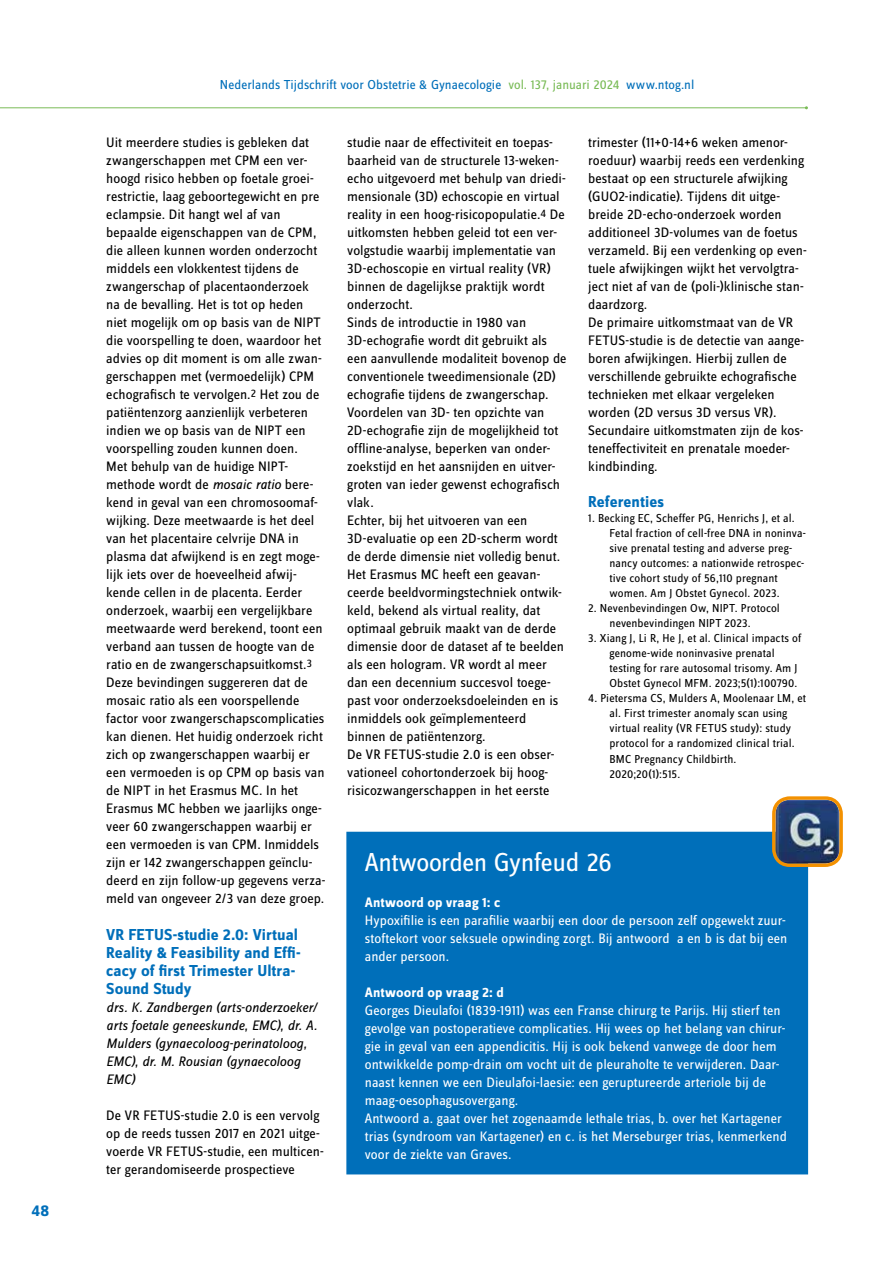
<style>
.page{position:relative;width:893px;height:1263px;background:#fff}
.page>*{position:absolute;margin:0;border:0;box-sizing:border-box;transform-origin:0 0}
.t1{font:27px "Zine Sans Dis";letter-spacing:-.015em;color:#fff}
.t2{font:700 16.5px/18px "Zine Sans Dis";letter-spacing:.005em;color:#006fba}
.t3{font:14.25px/18px "Zine Sans Dis";color:#000}
.t4{font:14.25px/18px "Zine Sans Dis";color:#fff;text-align:justify}
.t5{font:italic 14.25px/18px "Zine Sans Dis";letter-spacing:-.005em;color:#000}
.t6{font:700 14.25px "Zine Sans Dis";letter-spacing:.01em;color:#fff}
.t7{font:13.5px "Zine Sans Dis";color:#006fba}
.t8{font:12px/15px "Zine Sans Dis";letter-spacing:.005em;color:#000}
.s1{color:#7abb57}
.s2{font-style:italic}
</style>
<div class="page">
<hr style="left:0;top:107px;width:806px;height:1px;background:#7abb57">
<div style="left:347px;top:832px;width:460px;height:342px;background:#006fba"></div>
<div style="left:346px;top:832px;width:462px;height:342px;border:2px solid #006fba"></div>
<img style="left:776px;top:800px;width:63px;height:63px">
<div style="left:772px;top:796px;width:71px;height:71px;border:3px solid #f39100;border-radius:16px"></div>
<p class="t2" style="left:32px;top:1202px;width:19px">48</p>
<p class="t7" style="left:220px;top:78px;width:476px">Nederlands Tijdschrift voor Obstetrie &amp; Gynaecologie <span class="s1">vol. 137, januari 2024</span> www.ntog.nl</p>
<p class="t3" style="left:106px;top:134px;width:221px">Uit meerdere studies is gebleken dat zwangerschappen met CPM een ver&shy;hoogd risico hebben op foetale groei&shy;restrictie, laag geboortegewicht en pre eclampsie. Dit hangt wel af van bepaalde eigenschappen van de CPM, die alleen kunnen worden onderzocht middels een vlokkentest tijdens de zwangerschap of placentaonderzoek na de bevalling. Het is tot op heden niet mogelijk om op basis van de NIPT die voorspelling te doen, waardoor het advies op dit moment is om alle zwan&shy;gerschappen met (vermoedelijk) CPM echografisch te vervolgen.<sup>2</sup> Het zou de patiëntenzorg aanzienlijk verbeteren indien we op basis van de NIPT een voorspelling zouden kunnen doen.<br>Met behulp van de huidige NIPT&shy;methode wordt de <span class="s2">mosaic ratio</span> bere&shy;kend in geval van een chromosoomaf&shy;wijking. Deze meetwaarde is het deel van het placentaire celvrije DNA in plasma dat afwijkend is en zegt moge&shy;lijk iets over de hoeveelheid afwij&shy;kende cellen in de placenta. Eerder onderzoek, waarbij een vergelijkbare meetwaarde werd berekend, toont een verband aan tussen de hoogte van de ratio en de zwangerschapsuitkomst.<sup>3<br></sup>Deze bevindingen suggereren dat de mosaic ratio als een voorspellende factor voor zwangerschapscomplicaties kan dienen. Het huidig onderzoek richt zich op zwangerschappen waarbij er een vermoeden is op CPM op basis van de NIPT in het Erasmus MC. In het Erasmus MC hebben we jaarlijks onge&shy;veer 60 zwangerschappen waarbij er een vermoeden is van CPM. Inmiddels zijn er 142 zwangerschappen geïnclu&shy;deerd en zijn follow-up gegevens verza&shy;meld van ongeveer 2/3 van deze groep.</p>
<p class="t2" style="left:106px;top:926px;width:196px">VR FETUS-studie 2.0: Virtual<br>Reality &amp; Feasibility and Effi&shy;cacy of first Trimester Ultra-<br>Sound Study</p>
<p class="t5" style="left:106px;top:998px;width:212px">drs. K. Zandbergen (arts-onderzoeker/ arts foetale geneeskunde, EMC), dr. A.<br>Mulders (gynaecoloog-perinatoloog,<br>EMC), dr. M. Rousian (gynaecoloog<br>EMC)</p>
<p class="t3" style="left:106px;top:1106px;width:219px">De VR FETUS-studie 2.0 is een vervolg op de reeds tussen 2017 en 2021 uitge&shy;voerde VR FETUS-studie, een multicen&shy;ter gerandomiseerde prospectieve</p>
<p class="t3" style="left:347px;top:134px;width:221px">studie naar de effectiviteit en toepas&shy;baarheid van de structurele 13-weken&shy;echo uitgevoerd met behulp van driedi&shy;mensionale (3D) echoscopie en virtual reality in een hoog-risicopopulatie.<sup>4</sup> De uitkomsten hebben geleid tot een ver&shy;volgstudie waarbij implementatie van 3D-echoscopie en virtual reality (VR) binnen de dagelijkse praktijk wordt onderzocht.<br>Sinds de introductie in 1980 van 3D-echografie wordt dit gebruikt als een aanvullende modaliteit bovenop de conventionele tweedimensionale (2D) echografie tijdens de zwangerschap.<br>Voordelen van 3D- ten opzichte van 2D-echografie zijn de mogelijkheid tot offline-analyse, beperken van onder&shy;zoekstijd en het aansnijden en uitver&shy;groten van ieder gewenst echografisch vlak.<br>Echter, bij het uitvoeren van een 3D-evaluatie op een 2D-scherm wordt de derde dimensie niet volledig benut.<br>Het Erasmus MC heeft een geavan&shy;ceerde beeldvormingstechniek ontwik&shy;keld, bekend als virtual reality, dat optimaal gebruik maakt van de derde dimensie door de dataset af te beelden als een hologram. VR wordt al meer dan een decennium succesvol toege&shy;past voor onderzoeksdoeleinden en is inmiddels ook geïmplementeerd binnen de patiëntenzorg.<br>De VR FETUS-studie 2.0 is een obser&shy;vationeel cohortonderzoek bij hoog&shy;risicozwangerschappen in het eerste</p>
<p class="t3" style="left:588px;top:134px;width:220px">trimester (11+0-14+6 weken amenor&shy;roeduur) waarbij reeds een verdenking bestaat op een structurele afwijking (GUO2-indicatie). Tijdens dit uitge&shy;breide 2D-echo-onderzoek worden additioneel 3D-volumes van de foetus verzameld. Bij een verdenking op even&shy;tuele afwijkingen wijkt het vervolgtra&shy;ject niet af van de (poli-)klinische stan&shy;daardzorg.<br>De primaire uitkomstmaat van de VR FETUS-studie is de detectie van aange&shy;boren afwijkingen. Hierbij zullen de verschillende gebruikte echografische technieken met elkaar vergeleken worden (2D versus 3D versus VR).<br>Secundaire uitkomstmaten zijn de kos&shy;teneffectiviteit en prenatale moeder&shy;kindbinding.</p>
<p class="t2" style="left:588px;top:494px;width:77px">Referenties</p>
<p class="t8" style="left:609px;top:511px;width:198px;text-indent:-21px">1. Becking EC, Scheffer PG, Henrichs J, et al.<br>Fetal fraction of cell-free DNA in noninva&shy;sive prenatal testing and adverse preg&shy;nancy outcomes: a nationwide retrospec&shy;tive cohort study of 56,110 pregnant women. Am J Obstet Gynecol. 2023.</p>
<p class="t8" style="left:609px;top:601px;width:172px;text-indent:-21px">2. Nevenbevindingen Ow, NIPT. Protocol nevenbevindingen NIPT 2023.</p>
<p class="t8" style="left:609px;top:631px;width:193px;text-indent:-21px">3. Xiang J, Li R, He J, et al. Clinical impacts of genome-wide noninvasive prenatal testing for rare autosomal trisomy. Am J Obstet Gynecol MFM. 2023;5(1):100790.</p>
<p class="t8" style="left:609px;top:691px;width:198px;text-indent:-21px">4. Pietersma CS, Mulders A, Moolenaar LM, et al. First trimester anomaly scan using virtual reality (VR FETUS study): study protocol for a randomized clinical trial.<br>BMC Pregnancy Childbirth.<br>2020;20(1):515.</p>
<h1 class="t1" style="left:365px;top:850px;width:249px">Antwoorden Gynfeud 26</h1>
<p class="t6" style="left:365px;top:895px;width:137px">Antwoord op vraag 1: c</p>
<p class="t4" style="left:365px;top:912px;width:424px">Hypoxifilie is een parafilie waarbij een door de persoon zelf opgewekt zuur&shy;stoftekort voor seksuele opwinding zorgt. Bij antwoord a en b is dat bij een ander persoon.</p>
<p class="t6" style="left:365px;top:985px;width:141px">Antwoord op vraag 2: d</p>
<p class="t4" style="left:365px;top:1002px;width:424px;text-align:left">Georges Dieulafoi (1839-1911) was een Franse chirurg te Parijs. Hij stierf ten gevolge van postoperatieve complicaties. Hij wees op het belang van chirur&shy;gie in geval van een appendicitis. Hij is ook bekend vanwege de door hem ontwikkelde pomp-drain om vocht uit de pleuraholte te verwijderen. Daar&shy;naast kennen we een Dieulafoi-laesie: een geruptureerde arteriole bij de maag-oesophagusovergang.<br>Antwoord a. gaat over het zogenaamde lethale trias, b. over het Kartagener trias (syndroom van Kartagener) en c. is het Merseburger trias, kenmerkend voor de ziekte van Graves.</p>
</div>
